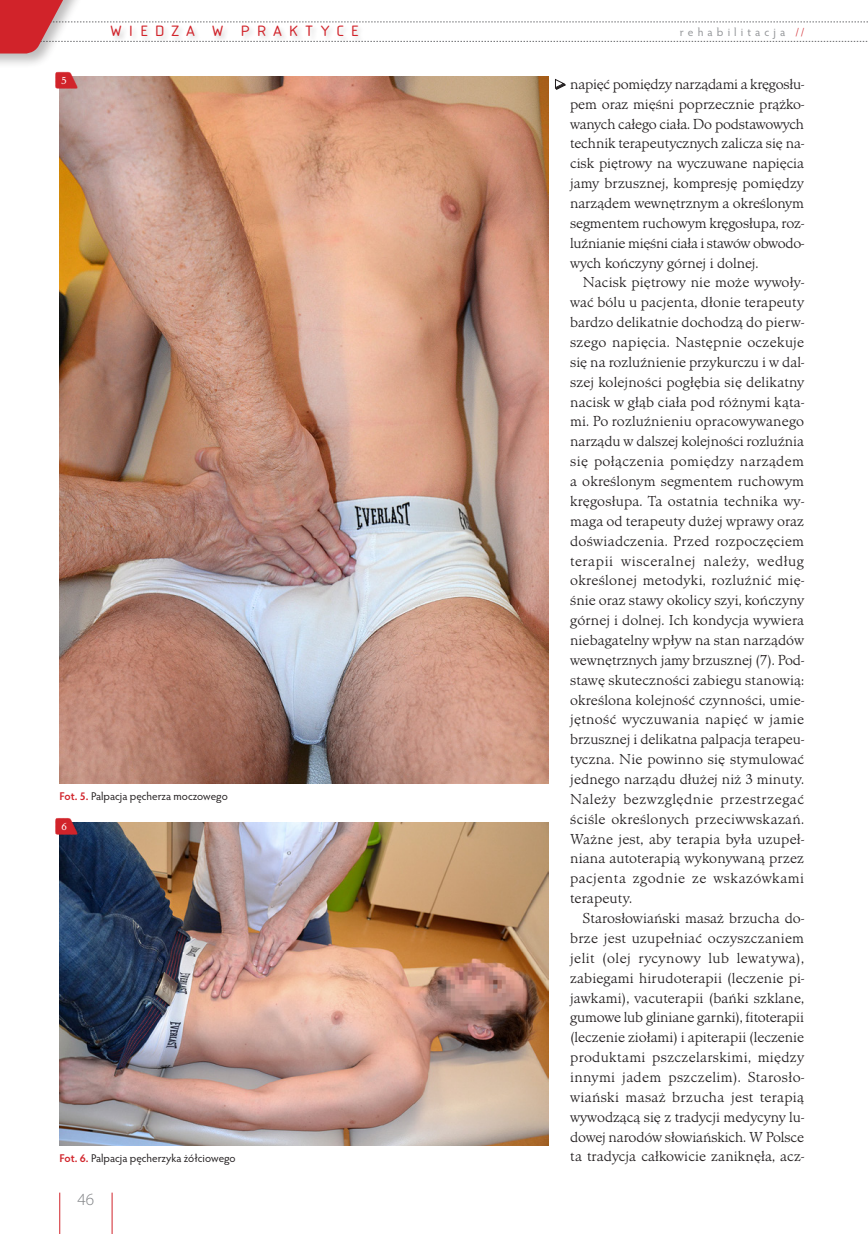
<style>
.page{position:relative;width:868px;height:1234px;background:#fff}
.page>*{position:absolute;margin:0;border:0;box-sizing:border-box;transform-origin:0 0}
.t1{font:300 17.1px "Myriad Pro";color:#808285}
.t2{font:15.6px "Isonorm DCE";letter-spacing:.4em;color:#d1232a;scale:1.11 1}
.tekst_art{font:300 15px/19.8px "Minister TCE";color:#231f20;text-align:justify}
.t3{font:11.55px "Hypatia Sans Pro";letter-spacing:.355em;color:#939598}
.podpis_fot{font:11.25px "Hypatia Sans Pro";color:#231f20}
.t4{font:10.5px "Minister TCE Boo";color:#fff}
.s1{font-weight:600;color:#d1232a}
.s2{font-weight:300;color:#d1232a}
</style>
<div class="page">
<hr style="left:59px;top:1192px;width:1px;height:41px;background:#d1232a">
<hr style="left:112px;top:1192px;width:1px;height:41px;background:#d1232a">
<div style="left:0;top:0;width:86px;height:69px;background:#231f20;opacity:.3"></div>
<svg style="left:0;top:0;width:867px;height:53px"></svg>
<div style="left:110px;top:25px;width:255px;height:18px;background:#231f20;opacity:.2"></div>
<img style="left:60px;top:77px;width:489px;height:706px">
<img style="left:60px;top:822px;width:489px;height:322px">
<svg style="left:55px;top:72px;width:23px;height:17px"></svg>
<svg style="left:55px;top:818px;width:23px;height:16px"></svg>
<svg style="left:555px;top:78px;width:10px;height:6px"></svg>
<div style="left:555px;top:84px;width:10px;height:6px;border:1px solid #231f20"></div>
<p class="t4" style="left:61px;top:75px;width:7px">5</p>
<p class="t2" style="left:111px;top:22px;width:225px">WIEDZA W PRAKTYCE</p>
<p class="podpis_fot" style="left:60px;top:788px;width:170px"><span class="s1">Fot. 5.</span> Palpacja pęcherza moczowego</p>
<p class="t4" style="left:61px;top:820px;width:7px">6</p>
<p class="t3" style="left:679px;top:24px;width:126px">rehabilitacja <span class="s2">//</span></p>
<p class="tekst_art" style="left:570px;top:74px;width:235px">napięć pomiędzy narządami a kręgosłu&shy;pem oraz mięśni poprzecznie prążko&shy;wanych całego ciała. Do podstawowych technik terapeutycznych zalicza się na&shy;cisk piętrowy na wyczuwane napięcia jamy brzusznej, kompresję pomiędzy narządem wewnętrznym a określonym segmentem ruchowym kręgosłupa, roz&shy;luźnianie mięśni ciała i stawów obwodo&shy;wych kończyny górnej i dolnej.</p>
<p class="tekst_art" style="left:570px;top:273px;width:235px;text-indent:13px">Nacisk piętrowy nie może wywoły&shy;wać bólu u pacjenta, dłonie terapeuty bardzo delikatnie dochodzą do pierw&shy;szego napięcia. Następnie oczekuje się na rozluźnienie przykurczu i w dal&shy;szej kolejności pogłębia się delikatny nacisk w głąb ciała pod różnymi kąta&shy;mi. Po rozluźnieniu opracowywanego narządu w dalszej kolejności rozluźnia się połączenia pomiędzy narządem a określonym segmentem ruchowym kręgosłupa. Ta ostatnia technika wy&shy;maga od terapeuty dużej wprawy oraz doświadczenia. Przed rozpoczęciem terapii wisceralnej należy, według określonej metodyki, rozluźnić mię&shy;śnie oraz stawy okolicy szyi, kończyny górnej i dolnej. Ich kondycja wywiera niebagatelny wpływ na stan narządów wewnętrznych jamy brzusznej (7). Pod&shy;stawę skuteczności zabiegu stanowią: określona kolejność czynności, umie&shy;jętność wyczuwania napięć w jamie brzusznej i delikatna palpacja terapeu&shy;tyczna. Nie powinno się stymulować jednego narządu dłużej niż 3 minuty.<br>Należy bezwzględnie przestrzegać ściśle określonych przeciwwskazań.<br>Ważne jest, aby terapia była uzupeł&shy;niana autoterapią wykonywaną przez pacjenta zgodnie ze wskazówkami terapeuty.</p>
<p class="tekst_art" style="left:570px;top:908px;width:236px;text-indent:13px">Starosłowiański masaż brzucha do&shy;brze jest uzupełniać oczyszczaniem jelit (olej rycynowy lub lewatywa), zabiegami hirudoterapii (leczenie pi&shy;jawkami), vacuterapii (bańki szklane, gumowe lub gliniane garnki), fitoterapii (leczenie ziołami) i apiterapii (leczenie produktami pszczelarskimi, między innymi jadem pszczelim). Starosło&shy;wiański masaż brzucha jest terapią wywodzącą się z tradycji medycyny lu&shy;dowej narodów słowiańskich. W Polsce</p>
<p class="podpis_fot" style="left:60px;top:1149px;width:178px"><span class="s1">Fot. 6.</span> Palpacja pęcherzyka żółciowego</p>
<p class="tekst_art" style="left:570px;top:1146px;width:235px">ta tradycja całkowicie zaniknęła, acz-</p>
<p class="t1" style="left:78px;top:1189px;width:18px">46</p>
</div>
